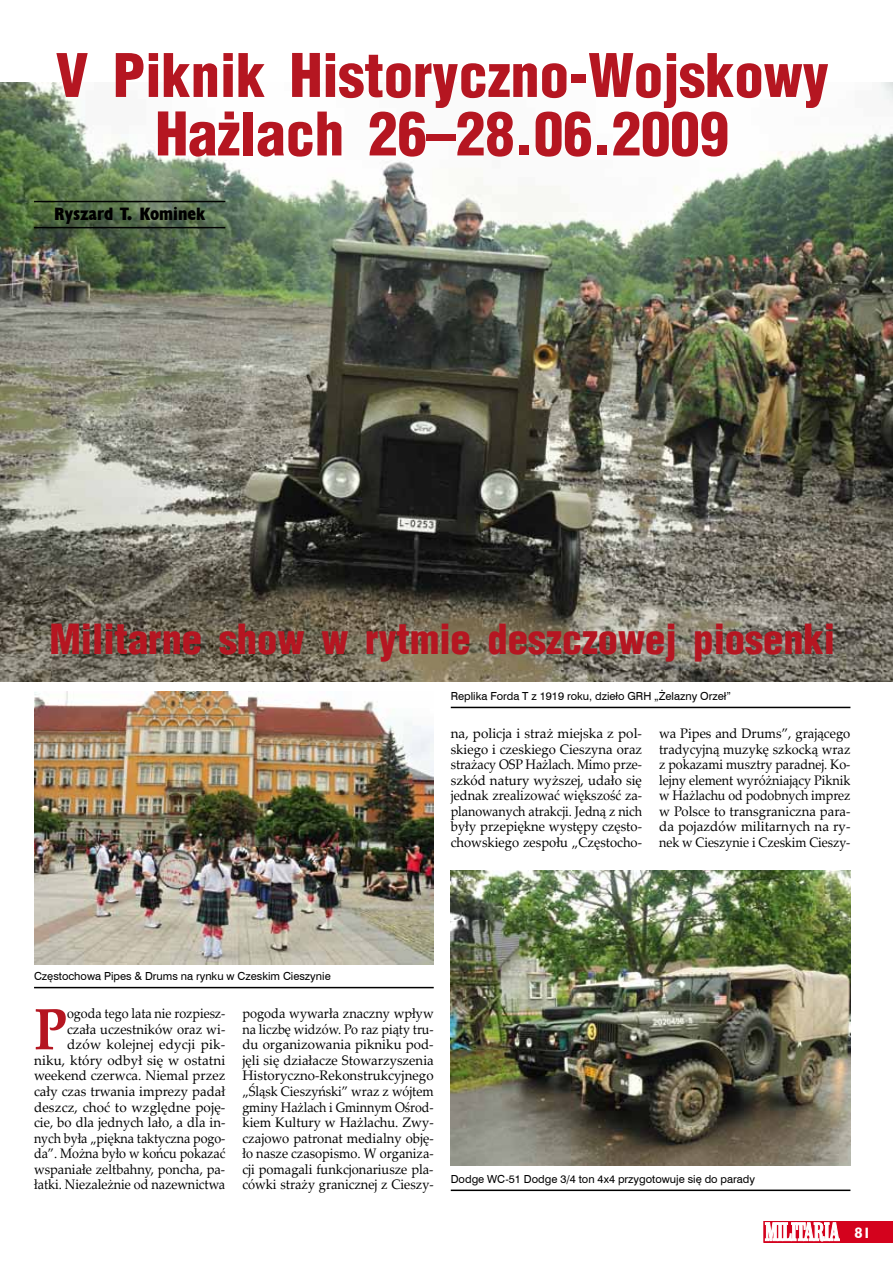
<style>
.page{position:relative;width:893px;height:1263px;background:#fff}
.page>*{position:absolute;margin:0;border:0;box-sizing:border-box;transform-origin:0 0}
.t1{font:900 58.5px/58.5px "Switzerland Cond";color:#b51621;text-align:center}
.t2{font:700 58.2px "Palatino Linotype";color:#b51621;scale:.93 1}
.t3{font:900 40.5px "Switzerland Cond";color:#b51621}
.t4{font:700 condensed 18px "Humanist 521 L2 Xtra";color:#000}
.t5{font:700 15px "Humanist 521 L2";color:#fff}
.t6{font:13.8px/15.6px "Palatino Linotype";color:#000;text-align:justify;scale:.93 1}
.t7{font:13.8px/15.6px "Palatino Linotype";color:#000;text-align:right;scale:.91 1}
.t8{font:13.8px/15.6px "Palatino Linotype";color:#000;text-align:justify}
.t9{font:13.8px/15.6px "Palatino Linotype";color:#000;text-align:justify;scale:.94 1}
.t10{font:11.1px "Swiss 721 l 2";color:#000}
</style>
<div class="page">
<img style="left:0;top:83px;width:893px;height:598px">
<hr style="left:34px;top:201px;width:191px;height:1px;background:#000">
<hr style="left:34px;top:227px;width:191px;height:1px;background:#000">
<img style="left:34px;top:691px;width:400px;height:273px">
<hr style="left:451px;top:707px;width:399px;height:1px;background:#000">
<hr style="left:34px;top:987px;width:400px;height:1px;background:#000">
<img style="left:451px;top:870px;width:399px;height:295px">
<hr style="left:451px;top:1189px;width:399px;height:2px;background:#000">
<svg style="left:764px;top:1221px;width:129px;height:21px"></svg>
<h1 class="t1" style="left:56px;top:44px;width:774px">V Piknik Historyczno-Wojskowy<br>Hażlach 26–28.06.2009</h1>
<h3 class="t4" style="left:54px;top:202px;width:152px">Ryszard T. Kominek</h3>
<h3 class="t3" style="left:49px;top:613px;width:787px">Militarne show w rytmie deszczowej piosenki</h3>
<p class="t10" style="left:451px;top:688px;width:282px">Replika Forda T z 1919 roku, dzieło GRH „Żelazny Orzeł”</p>
<p class="t8" style="left:451px;top:725px;width:193px">na, policja i straż miejska z pol&shy;skiego i czeskiego Cieszyna oraz strażacy OSP Hażlach. Mimo prze&shy;szkód natury wyższej, udało się jednak zrealizować większość za&shy;planowanych atrakcji. Jedną z nich były przepiękne występy często&shy;chowskiego zespołu „Częstocho-</p>
<p class="t9" style="left:659px;top:725px;width:205px">wa Pipes and Drums”, grającego tradycyjną muzykę szkocką wraz z pokazami musztry paradnej. Ko&shy;lejny element wyróżniający Piknik w Hażlachu od podobnych imprez w Polsce to transgraniczna para&shy;da pojazdów militarnych na ry&shy;nek w Cieszynie i Czeskim Cieszy-</p>
<p class="t10" style="left:34px;top:969px;width:298px">Częstochowa Pipes &amp; Drums na rynku w Czeskim Cieszynie</p>
<p class="t7" style="left:34px;top:1005px;width:212px">ogoda tego lata nie rozpiesz-<br>czała uczestników oraz wi&shy;dzów kolejnej edycji pik&shy;niku, który odbył się w ostatni weekend czerwca. Niemal przez cały czas trwania imprezy padał deszcz, choć to względne poję&shy;cie, bo dla jednych lało, a dla in&shy;nych była „piękna taktyczna pogo&shy;da”. Można było w końcu pokazać wspaniałe zeltbahny, poncha, pa&shy;łatki. Niezależnie od nazewnictwa</p>
<p class="t6" style="left:242px;top:1005px;width:207px">pogoda wywarła znaczny wpływ na liczbę widzów. Po raz piąty tru&shy;du organizowania pikniku pod&shy;jęli się działacze Stowarzyszenia Historyczno-Rekonstrukcyjnego „Śląsk Cieszyński” wraz z wójtem gminy Hażlach i Gminnym Ośrod&shy;kiem Kultury w Hażlachu. Zwy&shy;czajowo patronat medialny obję&shy;ło nasze czasopismo. W organiza&shy;cji pomagali funkcjonariusze pla&shy;cówki straży granicznej z Cieszy-</p>
<h2 class="t2" style="left:34px;top:988px;width:37px">P</h2>
<p class="t10" style="left:451px;top:1171px;width:306px">Dodge WC-51 Dodge 3/4 ton 4x4 przygotowuje się do parady</p>
<p class="t5" style="left:854px;top:1223px;width:18px">81</p>
</div>
